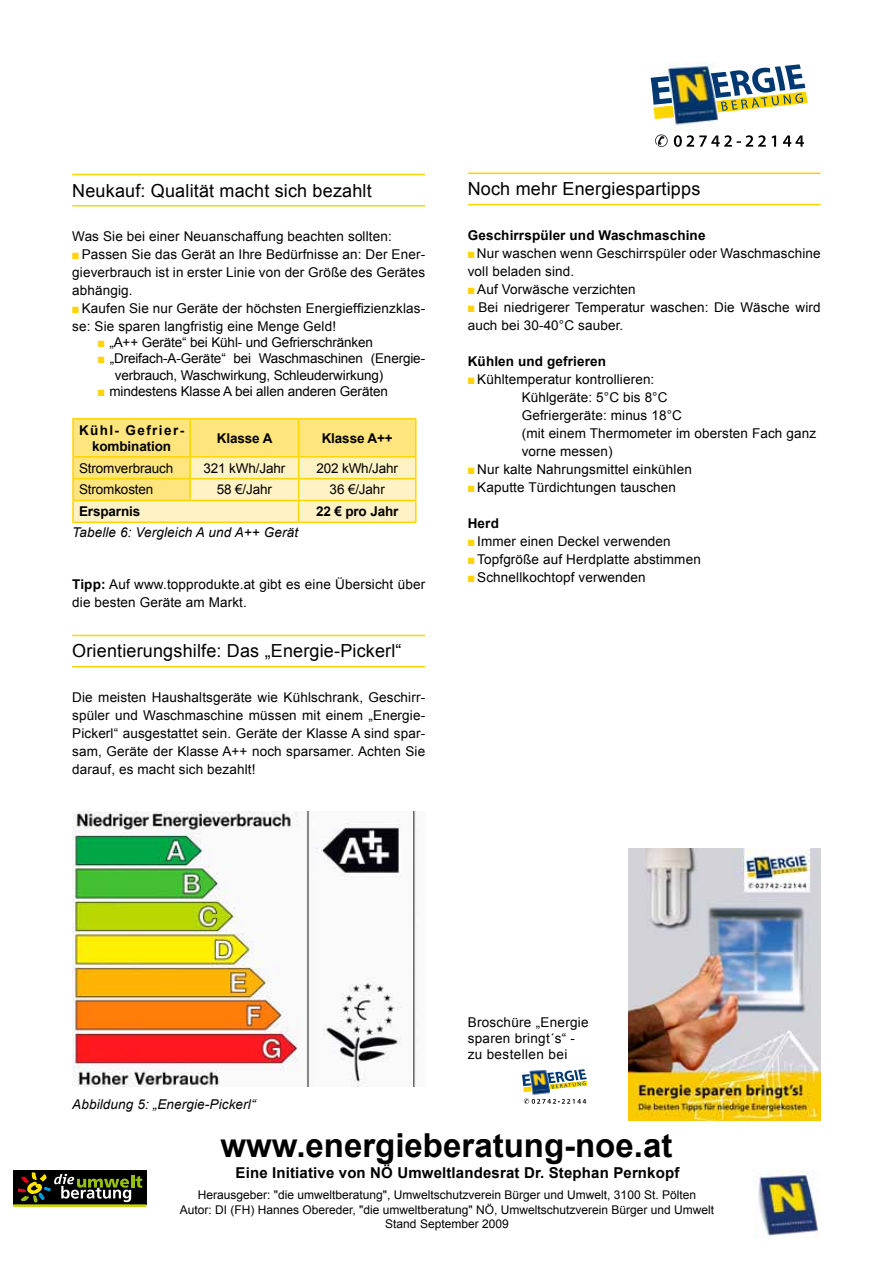
<style>
.page{position:relative;width:893px;height:1263px;background:#fff}
.page>*{position:absolute;margin:0;border:0;box-sizing:border-box;transform-origin:0 0}
.t1{font:700 33px "Arial";color:#000}
.t2{font:18px "Arial";letter-spacing:.01em;color:#000}
.t3{font:700 15px "Arial";letter-spacing:.01em;color:#000}
.t4{font:13.5px/18px "Arial";letter-spacing:.01em;color:#000}
.t5{font:13.5px/16.2px "Arial";letter-spacing:-.01em;color:#000}
.t6{font:700 13.5px "Arial";letter-spacing:.01em;color:#000}
.t7{font:italic 13.5px "Arial";letter-spacing:.01em;color:#000}
.t8{font:700 13.5px/16.2px "Arial";letter-spacing:-.01em;color:#000;text-align:center}
.t9{font:12px/14.4px "Arial";color:#000;text-align:center}
.s1{color:#ffd400}
.s2{font-weight:700}
</style>
<div class="page">
<img style="left:663px;top:62px;width:56px;height:69px">
<svg style="left:655px;top:135px;width:13px;height:12px"></svg>
<svg style="left:674px;top:135px;width:92px;height:12px"></svg>
<svg style="left:772px;top:135px;width:4px;height:12px"></svg>
<svg style="left:783px;top:135px;width:21px;height:12px"></svg>
<svg style="left:651px;top:76px;width:23px;height:43px"></svg>
<svg style="left:711px;top:64px;width:97px;height:48px"></svg>
<img style="left:754px;top:1170px;width:65px;height:67px">
<div style="left:13px;top:1170px;width:133px;height:34px;background:#000"></div>
<svg style="left:13px;top:1172px;width:133px;height:35px"></svg>
<hr style="left:72px;top:174px;width:353px;height:1px;background:#ffd400">
<hr style="left:72px;top:205px;width:353px;height:1px;background:#ffd400">
<hr style="left:72px;top:635px;width:353px;height:1px;background:#ffd400">
<hr style="left:72px;top:666px;width:353px;height:1px;background:#ffd400">
<hr style="left:72px;top:418px;width:118px;height:1px;background:#ffd400">
<hr style="left:72px;top:419px;width:2px;height:37px;background:#ffd400">
<hr style="left:190px;top:418px;width:109px;height:1px;background:#ffd400">
<hr style="left:299px;top:418px;width:118px;height:1px;background:#ffd400">
<hr style="left:415px;top:419px;width:2px;height:37px;background:#ffd400">
<hr style="left:72px;top:456px;width:118px;height:2px;background:#ffd400">
<hr style="left:72px;top:458px;width:2px;height:20px;background:#ffd400">
<hr style="left:299px;top:456px;width:118px;height:2px;background:#ffd400">
<hr style="left:415px;top:458px;width:2px;height:20px;background:#ffd400">
<hr style="left:72px;top:478px;width:118px;height:1px;background:#ffd400">
<hr style="left:72px;top:479px;width:2px;height:21px;background:#ffd400">
<hr style="left:299px;top:478px;width:118px;height:1px;background:#ffd400">
<hr style="left:415px;top:479px;width:2px;height:21px;background:#ffd400">
<hr style="left:72px;top:500px;width:118px;height:1px;background:#ffd400">
<hr style="left:72px;top:501px;width:2px;height:21px;background:#ffd400">
<hr style="left:299px;top:500px;width:118px;height:1px;background:#ffd400">
<svg style="left:73px;top:419px;width:343px;height:103px;background:#ffe994"></svg>
<hr style="left:415px;top:501px;width:2px;height:21px;background:#ffd400">
<hr style="left:72px;top:522px;width:118px;height:1px;background:#ffd400">
<hr style="left:190px;top:522px;width:109px;height:1px;background:#ffd400">
<hr style="left:299px;top:522px;width:118px;height:1px;background:#ffd400">
<hr style="left:468px;top:173px;width:353px;height:1px;background:#ffd400">
<hr style="left:468px;top:204px;width:353px;height:1px;background:#ffd400">
<img style="left:628px;top:848px;width:192px;height:272px">
<img style="left:529px;top:1070px;width:22px;height:25px">
<svg style="left:524px;top:1098px;width:62px;height:6px"></svg>
<svg style="left:522px;top:1074px;width:10px;height:18px"></svg>
<svg style="left:547px;top:1069px;width:41px;height:20px"></svg>
<img style="left:72px;top:812px;width:344px;height:275px">
<h2 class="t2" style="left:72px;top:178px;width:301px">Neukauf: Qualität macht sich bezahlt</h2>
<p class="t4" style="left:72px;top:227px;width:321px">Was Sie bei einer Neuanschaffung beachten sollten:</p>
<p class="t4" style="left:72px;top:245px;width:354px;text-align:justify"><span class="s1">■</span> Passen Sie das Gerät an Ihre Bedürfnisse an: Der Ener&shy;gieverbrauch ist in erster Linie von der Größe des Gerätes abhängig.</p>
<p class="t4" style="left:72px;top:299px;width:354px"><span class="s1">■</span> Kaufen Sie nur Geräte der höchsten Energieffizienzklas&shy;se: Sie sparen langfristig eine Menge Geld!</p>
<p class="t5" style="left:98px;top:334px;width:277px"><span class="s1">■</span> „A++ Geräte“ bei Kühl- und Gefrierschränken</p>
<p class="t5" style="left:115px;top:351px;width:312px;text-indent:-17px"><span class="s1">■</span> „Dreifach-A-Geräte“ bei Waschmaschinen (Energie&shy;verbrauch, Waschwirkung, Schleuderwirkung)</p>
<p class="t5" style="left:98px;top:383px;width:292px"><span class="s1">■</span> mindestens Klasse A bei allen anderen Geräten</p>
<p class="t8" style="left:79px;top:422px;width:107px">Kühl- Gefrier&shy;kombination</p>
<p class="t6" style="left:217px;top:429px;width:57px">Klasse A</p>
<p class="t6" style="left:322px;top:429px;width:73px">Klasse A++</p>
<p class="t5" style="left:79px;top:460px;width:96px">Stromverbrauch</p>
<p class="t5" style="left:204px;top:460px;width:83px">321 kWh/Jahr</p>
<p class="t5" style="left:316px;top:460px;width:83px">202 kWh/Jahr</p>
<p class="t5" style="left:79px;top:482px;width:76px">Stromkosten</p>
<p class="t4" style="left:217px;top:481px;width:57px">58 €/Jahr</p>
<p class="t4" style="left:330px;top:481px;width:57px">36 €/Jahr</p>
<p class="t8" style="left:79px;top:504px;width:63px">Ersparnis</p>
<p class="t8" style="left:316px;top:504px;width:84px">22 € pro Jahr</p>
<p class="t7" style="left:72px;top:523px;width:227px">Tabelle 6: Vergleich A und A++ Gerät</p>
<p class="t4" style="left:72px;top:575px;width:354px"><span class="s2">Tipp:</span> Auf www.topprodukte.at gibt es eine Übersicht über die besten Geräte am Markt.</p>
<h2 class="t2" style="left:72px;top:639px;width:331px">Orientierungshilfe: Das „Energie-Pickerl“</h2>
<p class="t4" style="left:72px;top:688px;width:354px;text-align:justify">Die meisten Haushaltsgeräte wie Kühlschrank, Geschirr&shy;spüler und Waschmaschine müssen mit einem „Energie-Pickerl“ ausgestattet sein. Geräte der Klasse A sind spar&shy;sam, Geräte der Klasse A++ noch sparsamer. Achten Sie darauf, es macht sich bezahlt!</p>
<h2 class="t2" style="left:468px;top:177px;width:234px">Noch mehr Energiespartipps</h2>
<p class="t6" style="left:468px;top:226px;width:239px">Geschirrspüler und Waschmaschine</p>
<p class="t4" style="left:468px;top:244px;width:354px"><span class="s1">■</span> Nur waschen wenn Geschirrspüler oder Waschmaschine voll beladen sind.</p>
<p class="t4" style="left:468px;top:280px;width:169px"><span class="s1">■</span> Auf Vorwäsche verzichten</p>
<p class="t4" style="left:468px;top:298px;width:354px"><span class="s1">■</span> Bei niedrigerer Temperatur waschen: Die Wäsche wird auch bei 30-40°C sauber.</p>
<p class="t6" style="left:468px;top:352px;width:140px">Kühlen und gefrieren</p>
<p class="t4" style="left:522px;top:370px;width:296px;text-indent:-54px"><span class="s1">■</span> Kühltemperatur kontrollieren:<br>Kühlgeräte: 5°C bis 8°C<br>Gefriergeräte: minus 18°C<br>(mit einem Thermometer im obersten Fach ganz vorne messen)</p>
<p class="t4" style="left:468px;top:460px;width:226px"><span class="s1">■</span> Nur kalte Nahrungsmittel einkühlen</p>
<p class="t4" style="left:468px;top:478px;width:210px"><span class="s1">■</span> Kaputte Türdichtungen tauschen</p>
<p class="t6" style="left:468px;top:514px;width:33px">Herd</p>
<p class="t4" style="left:468px;top:532px;width:204px"><span class="s1">■</span> Immer einen Deckel verwenden</p>
<p class="t4" style="left:468px;top:550px;width:235px"><span class="s1">■</span> Topfgröße auf Herdplatte abstimmen</p>
<p class="t4" style="left:468px;top:568px;width:179px"><span class="s1">■</span> Schnellkochtopf verwenden</p>
<p class="t7" style="left:72px;top:1096px;width:185px">Abbildung 5: „Energie-Pickerl“</p>
<p class="t4" style="left:468px;top:1014px;width:122px;line-height:16.2px">Broschüre „Energie sparen bringt´s“ - zu bestellen bei</p>
<h1 class="t1" style="left:221px;top:1124px;width:453px">www.energieberatung-noe.at</h1>
<p class="t3" style="left:236px;top:1163px;width:445px">Eine Initiative von NÖ Umweltlandesrat Dr. Stephan Pernkopf</p>
<p class="t9" style="left:180px;top:1188px;width:536px">Herausgeber: "die umweltberatung", Umweltschutzverein Bürger und Umwelt, 3100 St. Pölten<br>Autor: DI (FH) Hannes Obereder, "die umweltberatung" NÖ, Umweltschutzverein Bürger und Umwelt<br>Stand September 2009</p>
</div>
